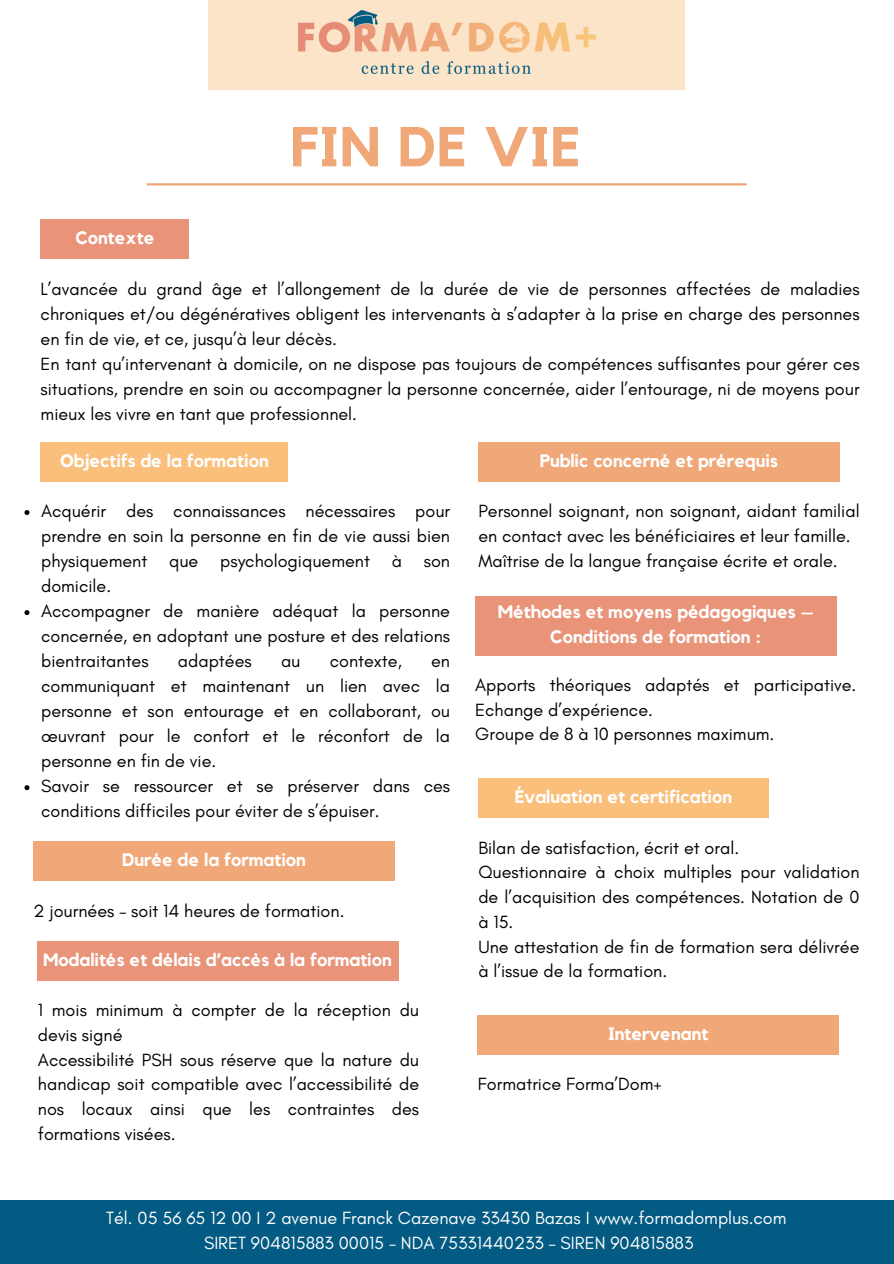
<style>
.page{position:relative;width:894px;height:1264px;background:#fff}
.page>*{position:absolute;margin:0;border:0;box-sizing:border-box;transform-origin:0 0}
.t1{font:700 55.5px "Kollektif";letter-spacing:.02em;color:#f0a879}
.t2{font:18px/25px "Glacial Indifference";color:#000}
.t3{font:700 18px/24.8px "Kollektif";color:#fff;text-align:center}
.t4{font:18px/24.8px "Glacial Indifference";color:#fff;text-align:center}
</style>
<div class="page">
<div style="left:41px;top:219px;width:148px;height:40px;background:#e99378"></div>
<div style="left:208px;top:0;width:477px;height:89px;background:#fce4c9"></div>
<img style="left:298px;top:11px;width:297px;height:63px">
<div style="left:0;top:1199px;width:893px;height:64px;background:#035a82"></div>
<hr style="left:147px;top:183px;width:599px;height:2px;background:#f0a879">
<div style="left:41px;top:442px;width:247px;height:39px;background:#f9bf7b"></div>
<svg style="left:24px;top:510px;width:5px;height:5px"></svg>
<svg style="left:24px;top:610px;width:5px;height:5px"></svg>
<svg style="left:24px;top:785px;width:5px;height:5px"></svg>
<div style="left:478px;top:442px;width:361px;height:39px;background:#f0a879"></div>
<div style="left:475px;top:596px;width:361px;height:59px;background:#e99378"></div>
<div style="left:33px;top:841px;width:361px;height:40px;background:#f0a879"></div>
<div style="left:37px;top:940px;width:361px;height:40px;background:#e99378"></div>
<div style="left:478px;top:778px;width:290px;height:40px;background:#f9bf7b"></div>
<div style="left:477px;top:1014px;width:361px;height:40px;background:#f0a879"></div>
<p class="t3" style="left:75px;top:225px;width:80px">Contexte</p>
<h1 class="t1" style="left:290px;top:114px;width:291px">FIN DE VIE</h1>
<p class="t2" style="left:41px;top:276px;width:820px">L’avancée du grand âge et l’allongement de la durée de vie de personnes affectées de maladies chroniques et/ou dégénératives obligent les intervenants à s’adapter à la prise en charge des personnes en fin de vie, et ce, jusqu’à leur décès.<br>En tant qu’intervenant à domicile, on ne dispose pas toujours de compétences suffisantes pour gérer ces situations, prendre en soin ou accompagner la personne concernée, aider l’entourage, ni de moyens pour mieux les vivre en tant que professionnel.</p>
<p class="t3" style="left:60px;top:448px;width:210px">Objectifs de la formation</p>
<p class="t2" style="left:41px;top:499px;width:410px">Acquérir des connaissances nécessaires pour prendre en soin la personne en fin de vie aussi bien physiquement que psychologiquement à son domicile.<br>Accompagner de manière adéquat la personne concernée, en adoptant une posture et des relations bientraitantes</p>
<p class="t2" style="left:178px;top:649px;width:75px">adaptées</p>
<p class="t2" style="left:281px;top:649px;width:21px">au</p>
<p class="t2" style="left:329px;top:649px;width:74px">contexte,</p>
<p class="t2" style="left:41px;top:649px;width:410px;text-indent:390px">en communiquant et maintenant un lien avec la personne et son entourage et en collaborant, ou œuvrant pour le confort et le réconfort de la personne en fin de vie.<br>Savoir se ressourcer et se préserver dans ces conditions difficiles pour éviter de s’épuiser.</p>
<p class="t3" style="left:122px;top:847px;width:185px">Durée de la formation</p>
<p class="t2" style="left:33px;top:898px;width:312px">2 journées – soit 14 heures de formation.</p>
<p class="t3" style="left:43px;top:946px;width:350px">Modalités et délais d’accès à la formation</p>
<p class="t2" style="left:38px;top:997px;width:382px">1 mois minimum à compter de la réception du devis signé<br>Accessibilité PSH sous réserve que la nature du handicap soit compatible avec l’accessibilité de nos locaux ainsi que les contraintes des formations visées.</p>
<p class="t3" style="left:539px;top:448px;width:240px">Public concerné et prérequis</p>
<p class="t2" style="left:478px;top:499px;width:382px">Personnel soignant, non soignant, aidant familial en contact avec les bénéficiaires et leur famille.<br>Maîtrise de la langue française écrite et orale.</p>
<p class="t3" style="left:497px;top:599px;width:317px">Méthodes et moyens pédagogiques –<br>Conditions de formation :</p>
<p class="t2" style="left:475px;top:672px;width:382px">Apports théoriques adaptés et participative.<br>Echange d’expérience.<br>Groupe de 8 à 10 personnes maximum.</p>
<p class="t3" style="left:515px;top:784px;width:219px">Évaluation et certification</p>
<p class="t2" style="left:478px;top:835px;width:382px">Bilan de satisfaction, écrit et oral.<br>Questionnaire à choix multiples pour validation de l’acquisition des compétences. Notation de 0 à 15.<br>Une attestation de fin de formation sera délivrée à l’issue de la formation.</p>
<p class="t3" style="left:608px;top:1020px;width:101px">Intervenant</p>
<p class="t2" style="left:477px;top:1071px;width:185px">Formatrice Forma’Dom+</p>
<p class="t4" style="left:106px;top:1205px;width:681px">Tél. 05 56 65 12 00 I 2 avenue Franck Cazenave 33430 Bazas I www.formadomplus.com<br>SIRET 904815883 00015 – NDA 75331440233 – SIREN 904815883</p>
</div>
